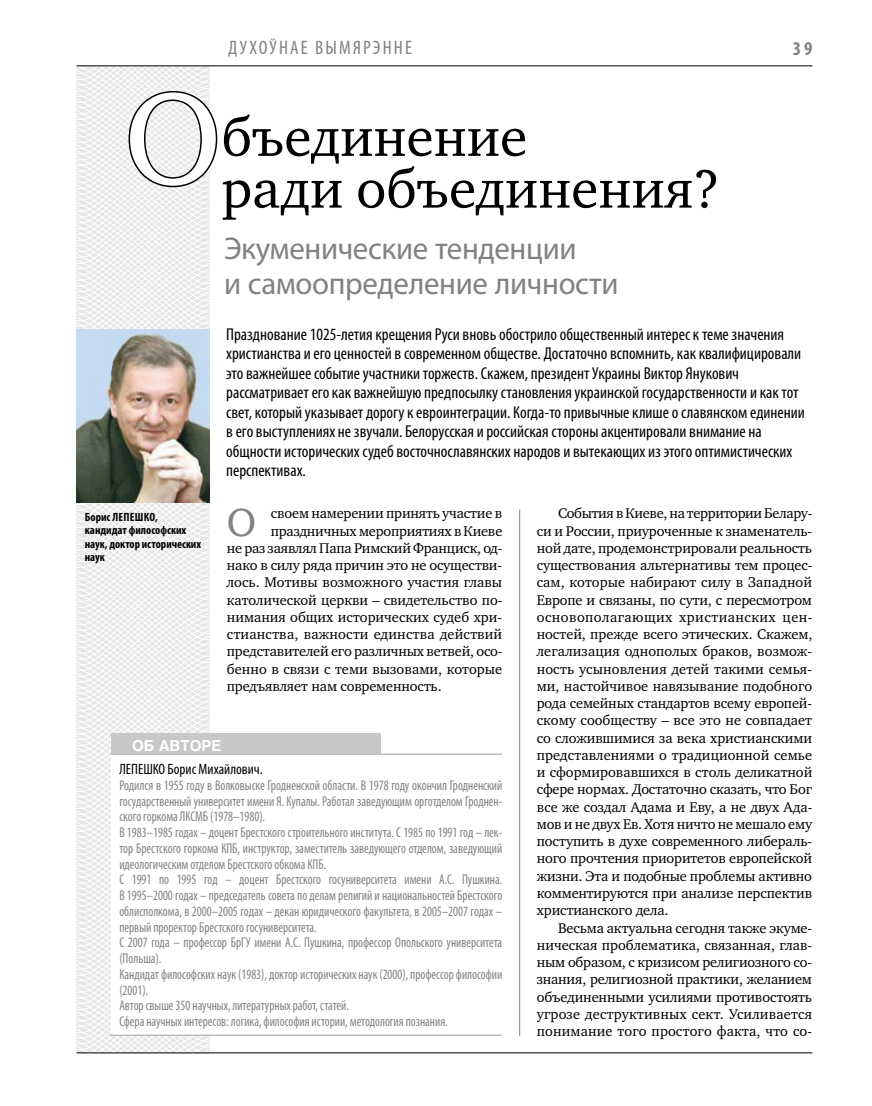
<style>
.page{position:relative;width:872px;height:1106px;background:#fff}
.page>*{position:absolute;margin:0;border:0;box-sizing:border-box;transform-origin:0 0}
.t1{font:132.6px "Charter C";color:#fff}
.t2{font:55.5px/51.8px "Charter C";color:#000}
.t3{font:40.05px "Charter C";color:#808285}
.t4{font:31.5px/34.5px "Myriad Pro";letter-spacing:-.01em;color:#808285}
.t5{font:condensed 19.5px "Myriad Pro";color:#808285}
.t6{font:700 condensed 19.5px "Myriad Pro";color:#808285}
.t7{font:condensed 17.25px/19.5px "Myriad Pro";color:#000}
.t8{font:condensed 15px "Myriad Pro";color:#000}
.t9{font:700 15px "Helios";color:#fff}
.t10{font:14.4px/17.2px "Charter C";letter-spacing:-.005em;color:#000;text-align:justify}
.t11{font:condensed 14.25px/15.8px "Myriad Pro";color:#808285;scale:.9 1}
.t12{font:700 condensed 12px/13.5px "Myriad Pro";color:#000}
</style>
<div class="page">
<hr style="left:519px;top:509px;width:1px;height:527px;background:#808285">
<svg style="left:76px;top:65px;width:191px;height:989px"></svg>
<svg style="left:127px;top:89px;width:92px;height:100px"></svg>
<div style="left:111px;top:733px;width:269px;height:23px;background:#c6c8ca"></div>
<div style="left:111px;top:754px;width:391px;height:280px;background:#fff"></div>
<hr style="left:110px;top:1034px;width:392px;height:2px;background:#bcbdc0">
<hr style="left:111px;top:753px;width:391px;height:2px;background:#bcbdc0">
<img style="left:76px;top:330px;width:134px;height:172px">
<hr style="left:77px;top:65px;width:735px;height:1px;background:#000">
<hr style="left:77px;top:1052px;width:735px;height:1px;background:#000">
<h3 class="t5" style="left:228px;top:36px;width:183px">духоўнае вымярэнне</h3>
<h3 class="t6" style="left:793px;top:37px;width:21px">39</h3>
<h1 class="t1" style="left:124px;top:65px;width:99px">О</h1>
<h2 class="t2" style="left:221px;top:112px;width:500px">бъединение<br>ради объединения?</h2>
<h3 class="t4" style="left:224px;top:231px;width:396px">Экуменические тенденции<br>и самоопределение личности</h3>
<p class="t7" style="left:226px;top:324px;width:580px">Празднование 1025-летия крещения Руси вновь обострило общественный интерес к теме значения христианства и его ценностей в современном обществе. Достаточно вспомнить, как квалифицировали это важнейшее событие участники торжеств. Скажем, президент Украины Виктор Янукович рассматривает его как важнейшую предпосылку становления украинской государственности и как тот свет, который указывает дорогу к евроинтеграции. Когда-то привычные клише о славянском единении в его выступлениях не звучали. Белорусская и российская стороны акцентировали внимание на общности исторических судеб восточнославянских народов и вытекающих из этого оптимистических перспективах.</p>
<p class="t12" style="left:85px;top:509px;width:118px">Борис Лепешко, кандидат философских наук, доктор исторических наук</p>
<h3 class="t3" style="left:227px;top:500px;width:31px">О</h3>
<p class="t10" style="left:271px;top:505px;width:233px">своем намерении принять участие в</p>
<p class="t10" style="left:271px;top:522px;width:233px">праздничных мероприятиях в Киеве</p>
<p class="t10" style="left:227px;top:539px;width:277px">не раз заявлял Папа Римский Франциск, од-</p>
<p class="t10" style="left:227px;top:556px;width:277px">нако в силу ряда причин это не осуществи-</p>
<p class="t10" style="left:227px;top:574px;width:277px">лось. Мотивы возможного участия главы</p>
<p class="t10" style="left:227px;top:591px;width:277px">католической церкви – свидетельство по-</p>
<p class="t10" style="left:227px;top:608px;width:277px">нимания общих исторических судеб хри-</p>
<p class="t10" style="left:227px;top:625px;width:277px">стианства, важности единства действий</p>
<p class="t10" style="left:227px;top:643px;width:277px">представителей его различных ветвей, осо-</p>
<p class="t10" style="left:227px;top:660px;width:277px">бенно в связи с теми вызовами, которые</p>
<p class="t10" style="left:227px;top:677px;width:216px">предъявляет нам современность.</p>
<p class="t9" style="left:132px;top:736px;width:91px">об авторе</p>
<p class="t8" style="left:119px;top:760px;width:145px">ЛЕПЕШКО Борис Михайлович.</p>
<p class="t11" style="left:119px;top:777px;width:427px">Родился в 1955 году в Волковыске Гродненской области. В 1978 году окончил Гродненский государственный университет имени Я. Купалы. Работал заведующим орготделом Гроднен&shy;ского горкома ЛКСМБ (1978–1980).<br>В 1983–1985 годах – доцент Брестского строительного института. С 1985 по 1991 год – лек&shy;тор Брестского горкома КПБ, инструктор, заместитель заведующего отделом, заведующий идеологическим отделом Брестского обкома КПБ.<br>С 1991 по 1995 год – доцент Брестского госуниверситета имени А.С. Пушкина.<br>В 1995–2000 годах – председатель совета по делам религий и национальностей Брестского облисполкома, в 2000–2005 годах – декан юридического факультета, в 2005–2007 годах – первый проректор Брестского госуниверситета.<br>С 2007 года – профессор БрГУ имени А.С. Пушкина, профессор Опольского университета (Польша).<br>Кандидат философских наук (1983), доктор исторических наук (2000), профессор философии (2001).<br>Автор свыше 350 научных, литературных работ, статей.<br>Сфера научных интересов: логика, философия истории, методология познания.</p>
<p class="t10" style="left:537px;top:505px;width:277px;text-indent:21px">События в Киеве, на территории Белару&shy;си и России, приуроченные к знаменатель&shy;ной дате, продемонстрировали реальность существования альтернативы тем процес&shy;сам, которые набирают силу в Западной Европе и связаны, по сути, с пересмотром основополагающих христианских цен&shy;ностей, прежде всего этических. Скажем, легализация однополых браков, возмож&shy;ность усыновления детей такими семья&shy;ми, настойчивое навязывание подобного рода семейных стандартов всему европей&shy;скому сообществу – все это не совпадает со сложившимися за века христианскими представлениями о традиционной семье и сформировавшихся в столь деликатной сфере нормах. Достаточно сказать, что Бог все же создал Адама и Еву, а не двух Ада&shy;мов и не двух Ев. Хотя ничто не мешало ему поступить в духе современного либераль&shy;ного прочтения приоритетов европейской жизни. Эта и подобные проблемы активно комментируются при анализе перспектив христианского дела.</p>
<p class="t10" style="left:537px;top:919px;width:277px;text-indent:21px">Весьма актуальна сегодня также экуме&shy;ническая проблематика, связанная, глав&shy;ным образом, с кризисом религиозного со&shy;знания, религиозной практики, желанием объединенными усилиями противостоять угрозе деструктивных сект. Усиливается понимание того простого факта, что со-</p>
</div>
